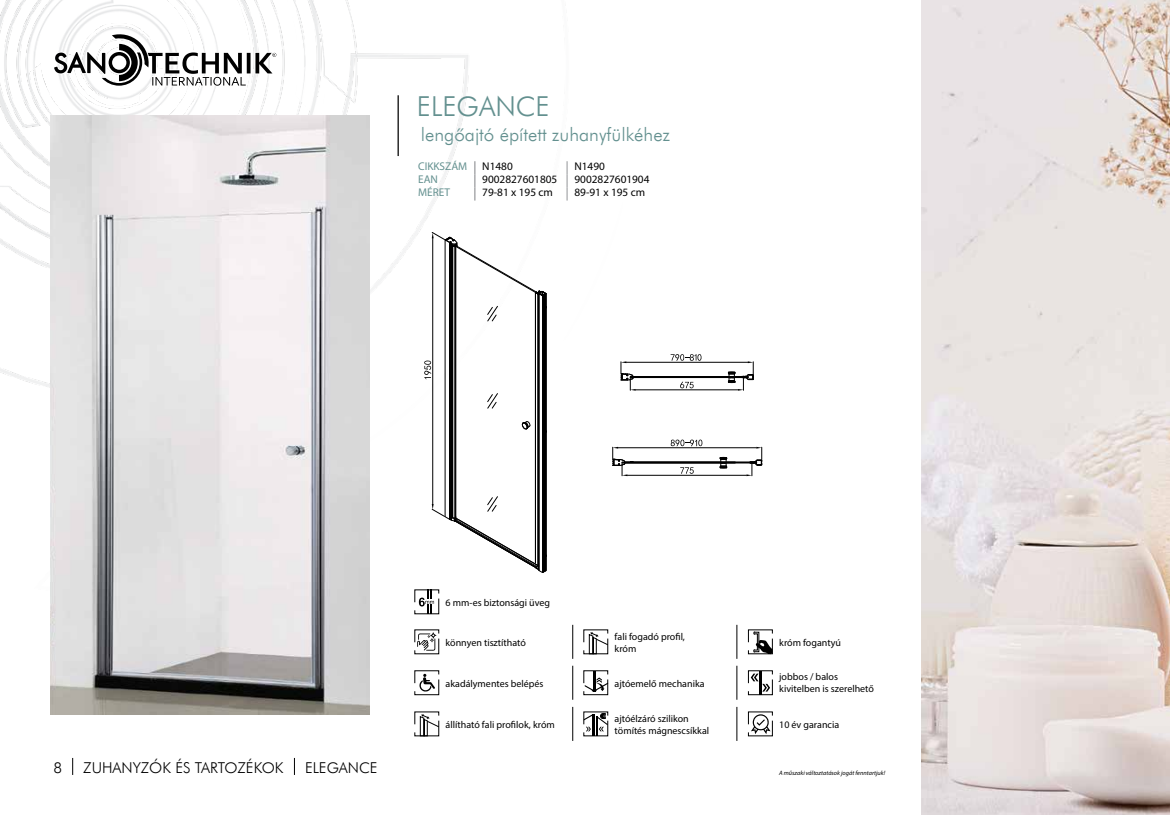
<style>
.page{position:relative;width:1170px;height:815px;background:#fff}
.page>*{position:absolute;margin:0;border:0;box-sizing:border-box;transform-origin:0 0}
.t1{font:27.5px "Futura Lt HU Light";color:#63908f}
.t2{font:18.75px "Futura Lt HU Light";color:#63908f}
.t3{font:15px "Futura Lt HU Light";color:#000}
.t4{font:11.25px "Myriad Pro";color:#000}
.t5{font:11.25px "Myriad Pro";color:#63908f}
.t6{font:10px/12px "Myriad Pro";color:#000}
.t7{font:italic 6.25px "Myriad Pro";color:#000}
</style>
<div class="page">
<img style="left:0;top:0;width:568px;height:594px">
<svg style="left:72px;top:758px;width:1px;height:17px"></svg>
<svg style="left:294px;top:758px;width:1px;height:17px"></svg>
<svg style="left:53px;top:33px;width:224px;height:54px"></svg>
<svg style="left:583px;top:711px;width:25px;height:25px"></svg>
<svg style="left:583px;top:629px;width:25px;height:25px"></svg>
<svg style="left:414px;top:629px;width:25px;height:25px"></svg>
<svg style="left:414px;top:589px;width:25px;height:25px"></svg>
<svg style="left:414px;top:670px;width:25px;height:25px"></svg>
<svg style="left:414px;top:711px;width:25px;height:25px"></svg>
<svg style="left:583px;top:670px;width:25px;height:25px"></svg>
<hr style="left:572px;top:625px;width:1px;height:34px;background:#000">
<hr style="left:572px;top:666px;width:1px;height:34px;background:#000">
<hr style="left:736px;top:666px;width:1px;height:34px;background:#000">
<hr style="left:736px;top:625px;width:1px;height:34px;background:#000">
<hr style="left:572px;top:707px;width:1px;height:34px;background:#000">
<hr style="left:736px;top:707px;width:1px;height:34px;background:#000">
<svg style="left:747px;top:629px;width:25px;height:25px"></svg>
<svg style="left:747px;top:670px;width:25px;height:25px"></svg>
<svg style="left:747px;top:711px;width:25px;height:25px"></svg>
<svg style="left:474px;top:161px;width:1px;height:40px"></svg>
<svg style="left:566px;top:161px;width:1px;height:40px"></svg>
<hr style="left:397px;top:95px;width:2px;height:61px;background:#000">
<img style="left:921px;top:0;width:248px;height:815px">
<img style="left:50px;top:115px;width:319px;height:599px">
<svg style="left:407px;top:218px;width:161px;height:361px"></svg>
<svg style="left:424px;top:232px;width:123px;height:342px"></svg>
<svg style="left:620px;top:354px;width:134px;height:37px"></svg>
<svg style="left:612px;top:439px;width:151px;height:38px"></svg>
<h1 class="t1" style="left:417px;top:90px;width:134px">ELEGANCE</h1>
<h2 class="t2" style="left:421px;top:123px;width:250px">lengõajtó épített zuhanyfülkéhez</h2>
<p class="t5" style="left:418px;top:159px;width:51px">CIKKSZÁM</p>
<p class="t4" style="left:482px;top:159px;width:32px">N1480</p>
<p class="t4" style="left:574px;top:159px;width:32px">N1490</p>
<p class="t5" style="left:418px;top:172px;width:21px">EAN</p>
<p class="t4" style="left:482px;top:172px;width:77px">9002827601805</p>
<p class="t4" style="left:574px;top:172px;width:77px">9002827601904</p>
<p class="t5" style="left:418px;top:185px;width:33px">MÉRET</p>
<p class="t4" style="left:482px;top:185px;width:72px">79-81 x 195 cm</p>
<p class="t4" style="left:574px;top:185px;width:72px">89-91 x 195 cm</p>
<h3 class="t3" style="left:54px;top:758px;width:10px">8</h3>
<h3 class="t3" style="left:83px;top:758px;width:202px">ZUHANYZÓK ÉS TARTOZÉKOK</h3>
<h3 class="t3" style="left:305px;top:758px;width:74px">ELEGANCE</h3>
<p class="t6" style="left:445px;top:596px;width:106px">6 mm-es biztonsági üveg</p>
<p class="t6" style="left:445px;top:636px;width:82px">könnyen tisztítható</p>
<p class="t6" style="left:445px;top:677px;width:99px">akadálymentes belépés</p>
<p class="t6" style="left:445px;top:718px;width:111px">állítható fali profilok, króm</p>
<p class="t6" style="left:614px;top:630px;width:72px">fali fogadó profil, króm</p>
<p class="t6" style="left:614px;top:677px;width:92px">ajtóemelő mechanika</p>
<p class="t6" style="left:614px;top:712px;width:96px">ajtóélzáró szilikon tömítés mágnescsíkkal</p>
<p class="t6" style="left:779px;top:636px;width:63px">króm fogantyú</p>
<p class="t6" style="left:779px;top:671px;width:96px">jobbos / balos kivitelben is szerelhető</p>
<p class="t6" style="left:779px;top:718px;width:61px">10 év garancia</p>
<p class="t7" style="left:779px;top:769px;width:107px">A műszaki változtatások jogát fenntartjuk!</p>
</div>
